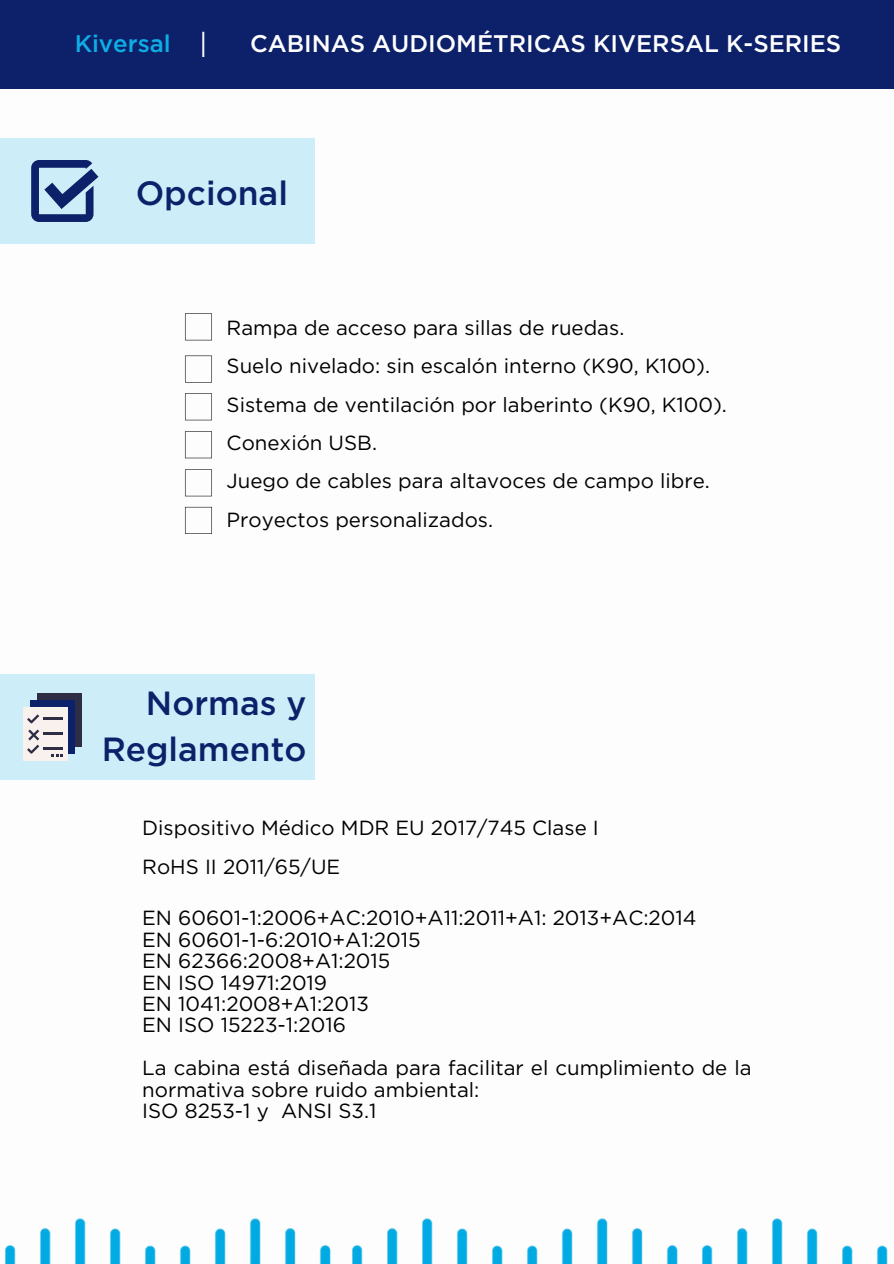
<style>
.page{position:relative;width:894px;height:1264px;background:#fff}
.page>*{position:absolute;margin:0;border:0;box-sizing:border-box;transform-origin:0 0}
.t1{font:300 36px "Gotham";color:#fff}
.t2{font:500 33.6px "Gotham";color:#0c216a}
.t3{font:500 33.45px/46.2px "Gotham";color:#0c216a;text-align:right}
.t4{font:500 24px "Gotham";color:#fff}
.t5{font:500 24px "Gotham";color:#0fade5}
.t6{font:20.4px/21.5px "Gotham";color:#000}
</style>
<div class="page">
<svg style="left:185px;top:313px;width:27px;height:27px"></svg>
<svg style="left:185px;top:355px;width:27px;height:27px"></svg>
<svg style="left:185px;top:393px;width:27px;height:27px"></svg>
<svg style="left:185px;top:431px;width:27px;height:27px"></svg>
<svg style="left:185px;top:469px;width:27px;height:27px"></svg>
<div style="left:0;top:0;width:893px;height:89px;background:#0c2169"></div>
<svg style="left:185px;top:507px;width:27px;height:27px"></svg>
<img style="left:737px;top:1218px;width:151px;height:45px">
<img style="left:387px;top:1218px;width:326px;height:45px">
<img style="left:5px;top:1218px;width:358px;height:45px">
<div style="left:0;top:138px;width:315px;height:106px;background:#cdedf8"></div>
<svg style="left:31px;top:160px;width:67px;height:62px"></svg>
<div style="left:0;top:674px;width:315px;height:106px;background:#cdedf8"></div>
<div style="left:37px;top:693px;width:45px;height:53px;background:#2d2e46"></div>
<div style="left:30px;top:700px;width:45px;height:53px;background:#0c2169"></div>
<div style="left:23px;top:707px;width:45px;height:53px;background:#f9f1ed"></div>
<svg style="left:27px;top:714px;width:12px;height:9px"></svg>
<svg style="left:27px;top:729px;width:12px;height:24px"></svg>
<hr style="left:43px;top:717px;width:20px;height:3px;background:#2d2e46">
<hr style="left:43px;top:732px;width:20px;height:3px;background:#2d2e46">
<hr style="left:43px;top:747px;width:20px;height:3px;background:#2d2e46">
<svg style="left:51px;top:754px;width:12px;height:3px"></svg>
<p class="t5" style="left:75px;top:32px;width:97px">Kiversal</p>
<p class="t1" style="left:198px;top:28px;width:11px">I</p>
<p class="t4" style="left:250px;top:32px;width:592px">CABINAS AUDIOMÉTRICAS KIVERSAL K-SERIES</p>
<p class="t2" style="left:136px;top:178px;width:154px">Opcional</p>
<p class="t6" style="left:226px;top:318px;width:399px">Rampa de acceso para sillas de ruedas.</p>
<p class="t6" style="left:226px;top:356px;width:485px">Suelo nivelado: sin escalón interno (K90, K100).</p>
<p class="t6" style="left:226px;top:395px;width:501px">Sistema de ventilación por laberinto (K90, K100).</p>
<p class="t6" style="left:226px;top:433px;width:152px">Conexión USB.</p>
<p class="t6" style="left:226px;top:471px;width:484px">Juego de cables para altavoces de campo libre.</p>
<p class="t6" style="left:226px;top:509px;width:268px">Proyectos personalizados.</p>
<p class="t3" style="left:102px;top:681px;width:206px">Normas y<br>Reglamento</p>
<p class="t6" style="left:142px;top:818px;width:458px">Dispositivo Médico MDR EU 2017/745 Clase I</p>
<p class="t6" style="left:142px;top:856px;width:199px">RoHS II 2011/65/UE</p>
<p class="t6" style="left:142px;top:908px;width:555px">EN 60601-1:2006+AC:2010+A11:2011+A1: 2013+AC:2014</p>
<p class="t6" style="left:142px;top:930px;width:280px">EN 60601-1-6:2010+A1:2015</p>
<p class="t6" style="left:142px;top:951px;width:249px">EN 62366:2008+A1:2015</p>
<p class="t6" style="left:142px;top:972px;width:186px">EN ISO 14971:2019</p>
<p class="t6" style="left:142px;top:994px;width:228px">EN 1041:2008+A1:2013</p>
<p class="t6" style="left:142px;top:1015px;width:205px">EN ISO 15223-1:2016</p>
<p class="t6" style="left:142px;top:1058px;width:610px">La cabina está diseñada para facilitar el cumplimiento de la normativa sobre ruido ambiental:</p>
<p class="t6" style="left:142px;top:1101px;width:236px">ISO 8253-1 y ANSI S3.1</p>
</div>
